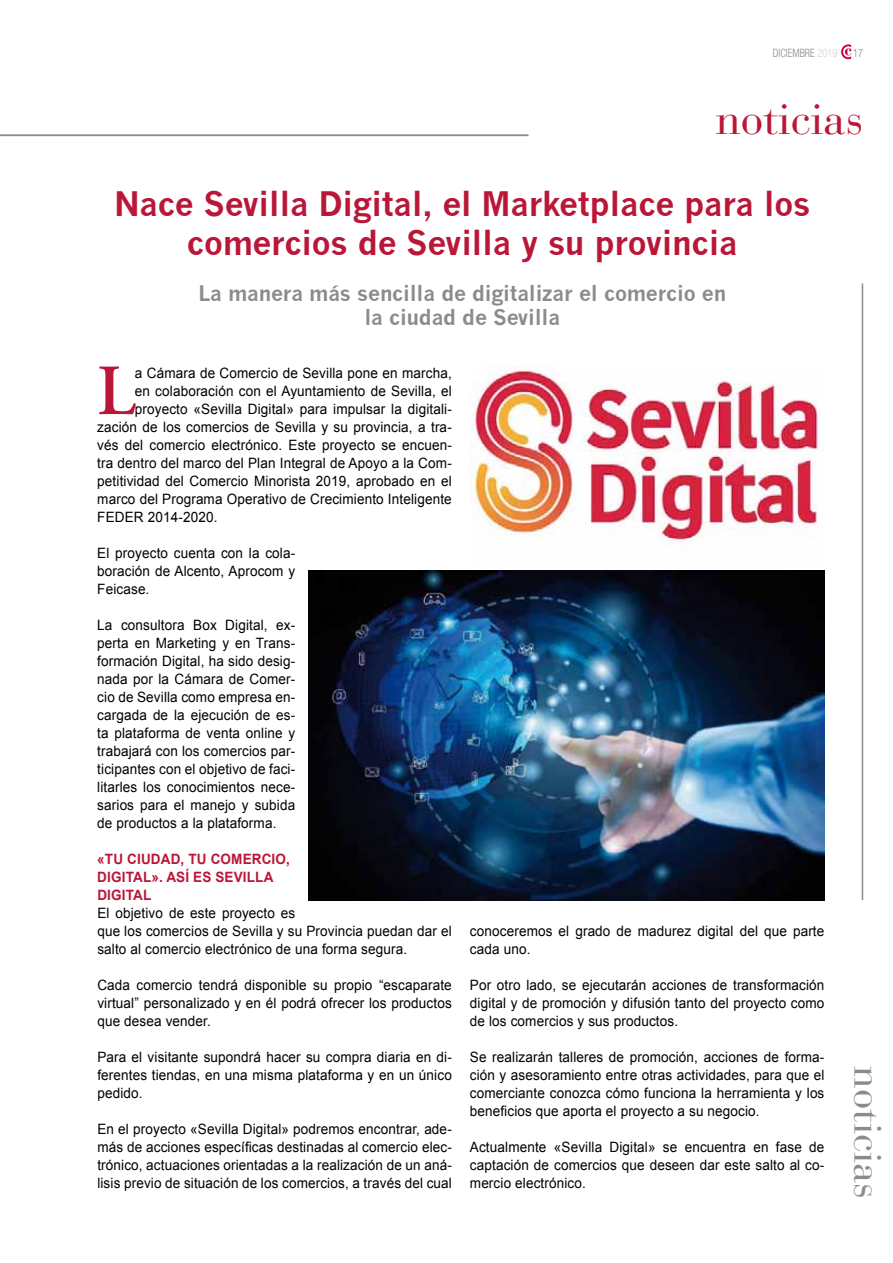
<style>
.page{position:relative;width:893px;height:1263px;background:#fff}
.page>*{position:absolute;margin:0;border:0;box-sizing:border-box;transform-origin:0 0}
.t1{font:600 71.85px "Adobe Garamond Pro";color:#ba1738;scale:.95 1}
.t2{font:45px "Bauer Bodoni";color:#ba1738}
.t3{font:40.5px "Bauer Bodoni";color:#8a8b8c}
.t4{font:700 33px/39px "News Gothic";letter-spacing:-.01em;color:#ba1738;text-align:center}
.t5{font:700 21px/24px "News Gothic";letter-spacing:-.01em;color:#8a8b8c;text-align:center}
.t6{font:14.25px/18px "Arial";letter-spacing:.01em;color:#000;text-align:justify;scale:.95 1}
.t7{font:700 14.25px/18px "Arial";letter-spacing:.01em;color:#ba1738;scale:.95 1}
.t8{font:300 condensed 11.55px "Helvetica Neue";color:#8a8b8c;scale:.91 1}
.s1{color:#d3d3d4}
</style>
<div class="page">
<svg style="left:841px;top:44px;width:11px;height:15px"></svg>
<hr style="left:862px;top:283px;width:1px;height:617px;background:#8a8b8c">
<hr style="left:0;top:135px;width:528px;height:1px;background:#8a8b8c">
<img style="left:470px;top:366px;width:348px;height:178px">
<img style="left:308px;top:570px;width:516px;height:330px">
<p class="t8" style="left:773px;top:46px;width:73px">DICIEMBRE <span class="s1">2019</span></p>
<p class="t8" style="left:853px;top:46px;width:13px">17</p>
<h2 class="t2" style="left:716px;top:101px;width:149px">noticias</h2>
<h3 class="t4" style="left:114px;top:188px;width:698px">Nace Sevilla Digital, el Marketplace para los comercios de Sevilla y su provincia</h3>
<h3 class="t5" style="left:198px;top:283px;width:529px">La manera más sencilla de digitalizar el comercio en la ciudad de Sevilla</h3>
<h1 class="t1" style="left:97px;top:347px;width:42px">L</h1>
<p class="t6" style="left:135px;top:365px;width:335px">a Cámara de Comercio de Sevilla pone en marcha,</p>
<p class="t6" style="left:135px;top:383px;width:335px">en colaboración con el Ayuntamiento de Sevilla, el</p>
<p class="t6" style="left:135px;top:401px;width:335px">proyecto «Sevilla Digital» para impulsar la digitali-</p>
<p class="t6" style="left:97px;top:419px;width:375px">zación de los comercios de Sevilla y su provincia, a tra-</p>
<p class="t6" style="left:97px;top:437px;width:375px">vés del comercio electrónico. Este proyecto se encuen-</p>
<p class="t6" style="left:97px;top:454px;width:375px">tra dentro del marco del Plan Integral de Apoyo a la Com-</p>
<p class="t6" style="left:97px;top:473px;width:375px">petitividad del Comercio Minorista 2019, aprobado en el</p>
<p class="t6" style="left:97px;top:490px;width:375px">marco del Programa Operativo de Crecimiento Inteligente</p>
<p class="t6" style="left:97px;top:509px;width:128px">FEDER 2014-2020.</p>
<p class="t6" style="left:97px;top:545px;width:210px">El proyecto cuenta con la cola&shy;boración de Alcento, Aprocom y Feicase.</p>
<p class="t6" style="left:97px;top:617px;width:210px">La consultora Box Digital, ex&shy;perta en Marketing y en Trans&shy;formación Digital, ha sido desig&shy;nada por la Cámara de Comer&shy;cio de Sevilla como empresa en&shy;cargada de la ejecución de es&shy;ta plataforma de venta online y trabajará con los comercios par&shy;ticipantes con el objetivo de faci&shy;litarles los conocimientos nece&shy;sarios para el manejo y subida de productos a la plataforma.</p>
<p class="t7" style="left:97px;top:851px;width:204px">«TU CIUDAD, TU COMERCIO,<br>DIGITAL». ASÍ ES SEVILLA<br>DIGITAL</p>
<p class="t6" style="left:97px;top:905px;width:375px;text-align:left">El objetivo de este proyecto es<br>que los comercios de Sevilla y su Provincia puedan dar el salto al comercio electrónico de una forma segura.</p>
<p class="t6" style="left:97px;top:977px;width:375px">Cada comercio tendrá disponible su propio “escaparate virtual” personalizado y en él podrá ofrecer los productos que desea vender.</p>
<p class="t6" style="left:97px;top:1048px;width:375px">Para el visitante supondrá hacer su compra diaria en di&shy;ferentes tiendas, en una misma plataforma y en un único pedido.</p>
<p class="t6" style="left:97px;top:1121px;width:375px">En el proyecto «Sevilla Digital» podremos encontrar, ade&shy;más de acciones específicas destinadas al comercio elec&shy;trónico, actuaciones orientadas a la realización de un aná&shy;lisis previo de situación de los comercios, a través del cual</p>
<p class="t6" style="left:470px;top:923px;width:375px">conoceremos el grado de madurez digital del que parte cada uno.</p>
<p class="t6" style="left:470px;top:976px;width:375px">Por otro lado, se ejecutarán acciones de transformación digital y de promoción y difusión tanto del proyecto como de los comercios y sus productos.</p>
<p class="t6" style="left:470px;top:1049px;width:375px">Se realizarán talleres de promoción, acciones de forma&shy;ción y asesoramiento entre otras actividades, para que el comerciante conozca cómo funciona la herramienta y los beneficios que aporta el proyecto a su negocio.</p>
<p class="t6" style="left:470px;top:1139px;width:375px">Actualmente «Sevilla Digital» se encuentra en fase de captación de comercios que deseen dar este salto al co&shy;mercio electrónico.</p>
<h3 class="t3" style="left:884px;top:1066px;width:134px;rotate:90deg">noticias</h3>
</div>
